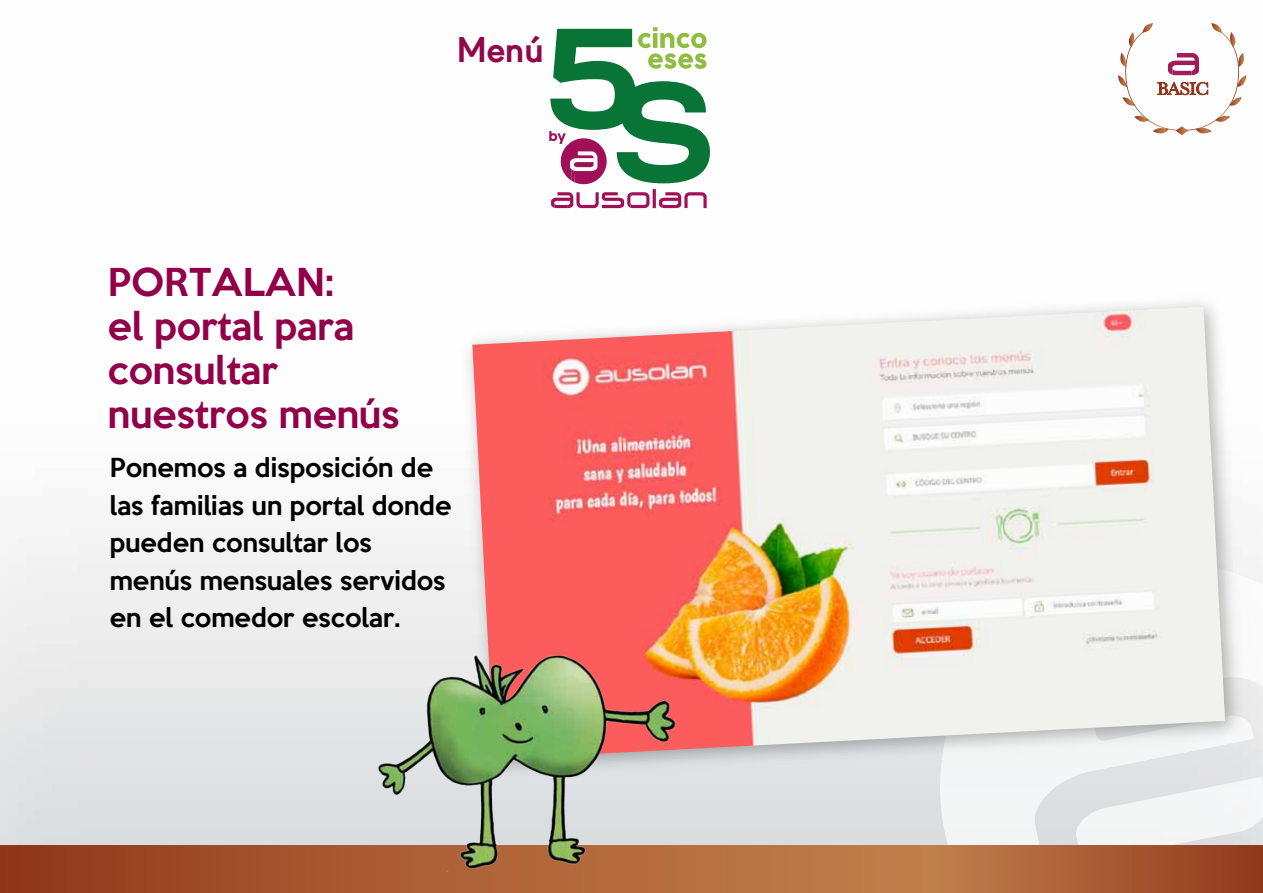
<style>
.page{position:relative;width:1263px;height:893px;background:#fff}
.page>*{position:absolute;margin:0;border:0;box-sizing:border-box;transform-origin:0 0}
.t1{font:700 37.5px "URW Geometric";color:#90074a}
.t2{font:500 35.25px/44px "Keep Calm";color:#910048}
.t3{font:500 24px/37.5px "Keep Calm";color:#000}
</style>
<div class="page">
<svg style="left:926px;top:543px;width:337px;height:302px;fill:#f4f5f5"></svg>
<img style="left:452px;top:298px;width:800px;height:488px">
<img style="left:472px;top:306px;width:753px;height:453px">
<svg style="left:0;top:845px;width:1263px;height:48px;background:#a95d34"></svg>
<img style="left:371px;top:650px;width:304px;height:226px">
<svg style="left:549px;top:27px;width:161px;height:181px"></svg>
<svg style="left:1118px;top:23px;width:128px;height:112px"></svg>
<h1 class="t1" style="left:457px;top:22px;width:88px">Menú</h1>
<h2 class="t2" style="left:108px;top:258px;width:293px">PORTALAN:<br>el portal para consultar nuestros menús</h2>
<p class="t3" style="left:110px;top:447px;width:343px">Ponemos a disposición de las familias un portal donde pueden consultar los menús mensuales servidos en el comedor escolar.</p>
</div>
